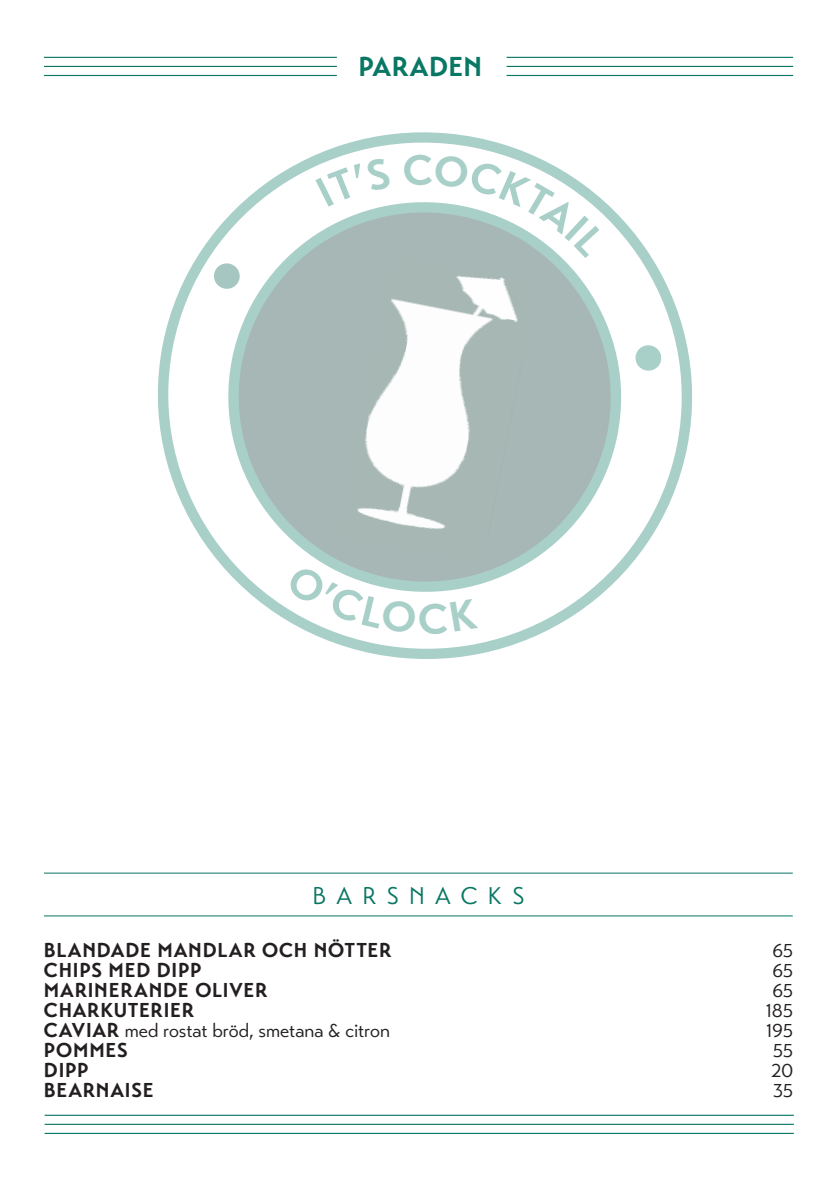
<style>
.page{position:relative;width:840px;height:1191px;background:#fff}
.page>*{position:absolute;margin:0;border:0;box-sizing:border-box;transform-origin:0 0}
.t1{font:700 27.2px "Transat";letter-spacing:.015em;color:#087764}
.t2{font:24px "Transat Standard";letter-spacing:.43em;color:#087764}
.t3{font:700 20px "Transat";letter-spacing:.04em;color:#231f20}
.t4{font:20px "Transat Standard";letter-spacing:-.005em;color:#231f20}
.s1{font-family:"Transat";font-weight:700}
</style>
<div class="page">
<svg style="left:157px;top:132px;width:536px;height:527px"></svg>
<svg style="left:634px;top:344px;width:28px;height:28px"></svg>
<svg style="left:213px;top:262px;width:8px;height:28px"></svg>
<svg style="left:221px;top:195px;width:406px;height:403px"></svg>
<img style="left:336px;top:260px;width:201px;height:310px">
<hr style="left:44px;top:75px;width:292px;height:1px;background:#087764">
<hr style="left:44px;top:66px;width:292px;height:1px;background:#087764">
<hr style="left:44px;top:57px;width:292px;height:1px;background:#087764">
<hr style="left:506px;top:75px;width:286px;height:1px;background:#087764">
<hr style="left:506px;top:66px;width:286px;height:1px;background:#087764">
<hr style="left:506px;top:57px;width:286px;height:1px;background:#087764">
<hr style="left:45px;top:1132px;width:748px;height:2px;background:#087764">
<hr style="left:45px;top:1123px;width:748px;height:2px;background:#087764">
<hr style="left:45px;top:1114px;width:748px;height:1px;background:#087764">
<hr style="left:44px;top:872px;width:748px;height:1px;background:#087764">
<hr style="left:44px;top:915px;width:748px;height:1px;background:#087764">
<svg style="left:285px;top:564px;width:193px;height:70px"></svg>
<svg style="left:315px;top:157px;width:76px;height:50px"></svg>
<svg style="left:404px;top:154px;width:203px;height:104px"></svg>
<p class="t1" style="left:358px;top:50px;width:125px">PARADEN</p>
<p class="t2" style="left:312px;top:881px;width:213px">BARSNACKS</p>
<p class="t3" style="left:44px;top:937px;width:349px">BLANDADE MANDLAR OCH NÖTTER</p>
<p class="t4" style="left:772px;top:938px;width:22px">65</p>
<p class="t3" style="left:44px;top:957px;width:159px">CHIPS MED DIPP</p>
<p class="t4" style="left:772px;top:958px;width:22px">65</p>
<p class="t3" style="left:44px;top:977px;width:225px">MARINERANDE OLIVER</p>
<p class="t4" style="left:772px;top:978px;width:22px">65</p>
<p class="t3" style="left:44px;top:997px;width:151px">CHARKUTERIER</p>
<p class="t4" style="left:765px;top:998px;width:29px">185</p>
<p class="t4" style="left:44px;top:1018px;width:347px"><span class="s1">CAVIAR</span> med rostat bröd, smetana &amp; citron</p>
<p class="t4" style="left:765px;top:1018px;width:29px">195</p>
<p class="t3" style="left:44px;top:1037px;width:85px">POMMES</p>
<p class="t4" style="left:772px;top:1038px;width:22px">55</p>
<p class="t3" style="left:44px;top:1057px;width:46px">DIPP</p>
<p class="t4" style="left:770px;top:1058px;width:23px">20</p>
<p class="t3" style="left:44px;top:1077px;width:111px">BEARNAISE</p>
<p class="t4" style="left:772px;top:1078px;width:22px">35</p>
</div>
